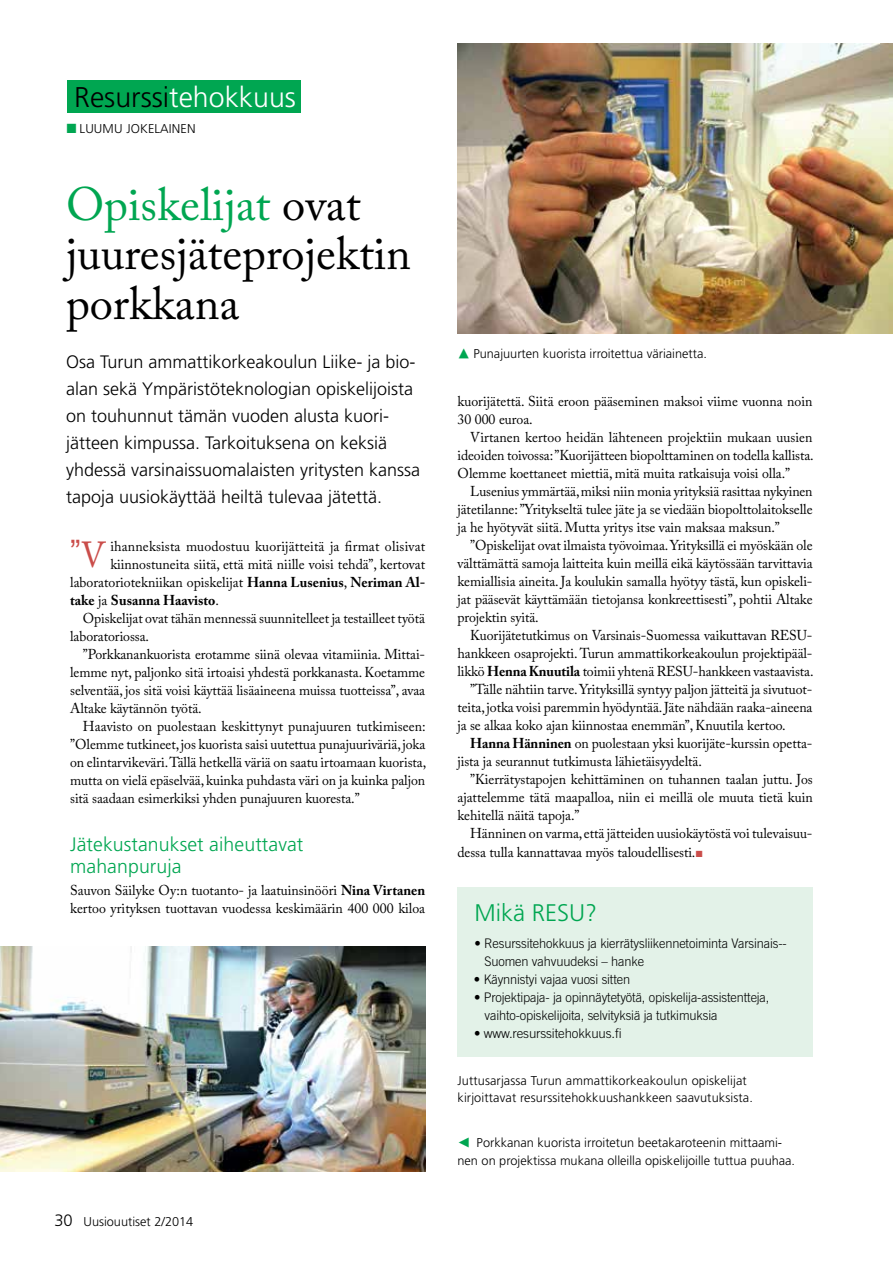
<style>
.page{position:relative;width:893px;height:1263px;background:#fff}
.page>*{position:absolute;margin:0;border:0;box-sizing:border-box;transform-origin:0 0}
.t1{font:46.5px/49.5px "Adobe Caslon Pro";color:#000}
.t2{font:33px "Arial";color:#ca4d4a}
.t3{font:300 28.5px "Frutiger LT Std";color:#fff}
.t4{font:300 24px "Frutiger LT Std";color:#00a651}
.t5{font:300 19.5px/22.5px "Frutiger LT Std";letter-spacing:.005em;color:#00a651}
.t6{font:300 18px/27px "Frutiger LT Std";color:#000}
.t7{font:14.25px/18px "Adobe Caslon Pro";letter-spacing:-.005em;color:#000;text-align:justify}
.t8{font:700 14.25px "Adobe Caslon Pro";color:#000}
.t9{font:300 13.2px/18px "Trade Gothic";letter-spacing:-.01em;color:#000}
.t10{font:300 12.75px/18px "Frutiger LT Std";color:#000}
.s1{color:#000}
.s2{font-family:"European Pi Three";font-weight:400;font-size:13.5px;color:#00a651}
.s3{color:#00a651}
.s4{font-family:"Adobe Caslon Pro";font-size:36px}
.s5{font-weight:700}
.s6{font-weight:400}
.s7{font-size:16.5px}
.s8{font-family:"European Pi Four";font-weight:400;color:#00a651}
.s9{font-family:"European Pi Three";font-size:9px;color:#ca4d4a}
</style>
<div class="page">
<div style="left:457px;top:887px;width:355px;height:169px;background:#e3f2e8"></div>
<div style="left:67px;top:81px;width:234px;height:32px;background:#00a651"></div>
<img style="left:457px;top:43px;width:436px;height:291px">
<img style="left:0;top:946px;width:425px;height:225px">
<h3 class="t3" style="left:74px;top:81px;width:223px"><span class="s1">Resurssi</span>tehokkuus</h3>
<p class="t10" style="left:66px;top:120px;width:131px"><span class="s2">L</span> LUUMU JOKELAINEN</p>
<h1 class="t1" style="left:66px;top:179px;width:346px"><span class="s3">Opiskelijat</span> ovat juuresjäteprojektin porkkana</h1>
<p class="t6" style="left:66px;top:348px;width:356px">Osa Turun ammattikorkeakoulun Liike- ja bio&shy;alan sekä Ympäristöteknologian opiskelijoista on touhunnut tämän vuoden alusta kuori&shy;jätteen kimpussa. Tarkoituksena on keksiä yhdessä varsinaissuomalaisten yritysten kanssa tapoja uusiokäyttää heiltä tulevaa jätettä.</p>
<h2 class="t2" style="left:70px;top:530px;width:37px">”<span class="s4">V</span></h2>
<p class="t7" style="left:110px;top:537px;width:316px">ihanneksista muodostuu kuorijätteitä ja firmat olisivat</p>
<p class="t7" style="left:110px;top:555px;width:316px">kiinnostuneita siitä, että mitä niille voisi tehdä”, kertovat</p>
<p class="t7" style="left:70px;top:573px;width:357px">laboratoriotekniikan opiskelijat <span class="s5">Hanna Lusenius</span>, <span class="s5">Neriman Al-</span></p>
<p class="t8" style="left:70px;top:591px;width:150px">take <span class="s6">ja</span> Susanna Haavisto<span class="s6">.</span></p>
<p class="t7" style="left:83px;top:609px;width:343px">Opiskelijat ovat tähän mennessä suunnitelleet ja testailleet työtä</p>
<p class="t7" style="left:70px;top:627px;width:80px">laboratoriossa.</p>
<p class="t7" style="left:83px;top:645px;width:344px">”Porkkanankuorista erotamme siinä olevaa vitamiinia. Mittai-</p>
<p class="t7" style="left:70px;top:663px;width:357px">lemme nyt, paljonko sitä irtoaisi yhdestä porkkanasta. Koetamme</p>
<p class="t7" style="left:70px;top:681px;width:357px">selventää, jos sitä voisi käyttää lisäaineena muissa tuotteissa”, avaa</p>
<p class="t7" style="left:70px;top:699px;width:133px">Altake käytännön työtä.</p>
<p class="t7" style="left:83px;top:717px;width:344px">Haavisto on puolestaan keskittynyt punajuuren tutkimiseen:</p>
<p class="t7" style="left:70px;top:735px;width:357px">”Olemme tutkineet, jos kuorista saisi uutettua punajuuriväriä, joka</p>
<p class="t7" style="left:70px;top:753px;width:358px">on elintarvikeväri. Tällä hetkellä väriä on saatu irtoamaan kuorista,</p>
<p class="t7" style="left:70px;top:771px;width:357px">mutta on vielä epäselvää, kuinka puhdasta väri on ja kuinka paljon</p>
<p class="t7" style="left:70px;top:789px;width:291px">sitä saadaan esimerkiksi yhden punajuuren kuoresta.”</p>
<h3 class="t5" style="left:70px;top:833px;width:235px">Jätekustanukset aiheuttavat mahanpuruja</h3>
<p class="t7" style="left:70px;top:881px;width:357px">Sauvon Säilyke Oy:n tuotanto- ja laatuinsinööri <span class="s5">Nina Virtanen </span>kertoo yrityksen tuottavan vuodessa keskimäärin 400 000 kiloa</p>
<p class="t10" style="left:55px;top:1212px;width:140px"><span class="s7">30</span> Uusiouutiset 2/2014</p>
<p class="t10" style="left:457px;top:344px;width:251px"><span class="s8">M</span> Punajuurten kuorista irroitettua väriainetta.</p>
<p class="t7" style="left:457px;top:392px;width:357px">kuorijätettä. Siitä eroon pääseminen maksoi viime vuonna noin<br>30 000 euroa.</p>
<p class="t7" style="left:457px;top:428px;width:358px;text-indent:13px">Virtanen kertoo heidän lähteneen projektiin mukaan uusien ideoiden toivossa: ”Kuorijätteen biopolttaminen on todella kallista.<br>Olemme koettaneet miettiä, mitä muita ratkaisuja voisi olla.”</p>
<p class="t7" style="left:457px;top:482px;width:357px;text-indent:13px">Lusenius ymmärtää, miksi niin monia yrityksiä rasittaa nykyinen jätetilanne: ”Yritykseltä tulee jäte ja se viedään biopolttolaitokselle ja he hyötyvät siitä. Mutta yritys itse vain maksaa maksun.”</p>
<p class="t7" style="left:457px;top:536px;width:357px;text-indent:13px">”Opiskelijat ovat ilmaista työvoimaa. Yrityksillä ei myöskään ole välttämättä samoja laitteita kuin meillä eikä käytössään tarvittavia kemiallisia aineita. Ja koulukin samalla hyötyy tästä, kun opiskeli&shy;jat pääsevät käyttämään tietojansa konkreettisesti”, pohtii Altake projektin syitä.</p>
<p class="t7" style="left:470px;top:626px;width:344px">Kuorijätetutkimus on Varsinais-Suomessa vaikuttavan RESU-</p>
<p class="t7" style="left:457px;top:644px;width:357px">hankkeen osaprojekti. Turun ammattikorkeakoulun projektipääl-</p>
<p class="t7" style="left:457px;top:662px;width:358px">likkö <span class="s5">Henna Knuutila</span> toimii yhtenä RESU-hankkeen vastaavista.</p>
<p class="t7" style="left:470px;top:680px;width:344px">”Tälle nähtiin tarve. Yrityksillä syntyy paljon jätteitä ja sivutuot-</p>
<p class="t7" style="left:457px;top:698px;width:357px">teita, jotka voisi paremmin hyödyntää. Jäte nähdään raaka-aineena</p>
<p class="t7" style="left:457px;top:716px;width:330px">ja se alkaa koko ajan kiinnostaa enemmän”, Knuutila kertoo.</p>
<p class="t7" style="left:470px;top:734px;width:344px"><span class="s5">Hanna Hänninen</span> on puolestaan yksi kuorijäte-kurssin opetta-</p>
<p class="t7" style="left:457px;top:752px;width:246px">jista ja seurannut tutkimusta lähietäisyydeltä.</p>
<p class="t7" style="left:470px;top:770px;width:344px">”Kierrätystapojen kehittäminen on tuhannen taalan juttu. Jos</p>
<p class="t7" style="left:457px;top:788px;width:357px">ajattelemme tätä maapalloa, niin ei meillä ole muuta tietä kuin</p>
<p class="t7" style="left:457px;top:806px;width:124px">kehitellä näitä tapoja.”</p>
<p class="t7" style="left:470px;top:824px;width:344px">Hänninen on varma, että jätteiden uusiokäytöstä voi tulevaisuu-</p>
<p class="t7" style="left:457px;top:843px;width:247px">dessa tulla kannattavaa myös taloudellisesti.<span class="s9">L</span></p>
<h3 class="t4" style="left:474px;top:899px;width:124px">Mikä RESU?</h3>
<p class="t9" style="left:484px;top:934px;width:304px;text-indent:-10px">• Resurssitehokkuus ja kierrätysliikennetoiminta Varsinais--<br>Suomen vahvuudeksi – hanke</p>
<p class="t9" style="left:474px;top:970px;width:158px">• Käynnistyi vajaa vuosi sitten</p>
<p class="t9" style="left:484px;top:988px;width:286px;text-indent:-10px">• Projektipaja- ja opinnäytetyötä, opiskelija-assistentteja, vaihto-opiskelijoita, selvityksiä ja tutkimuksia</p>
<p class="t9" style="left:474px;top:1024px;width:149px">• www.resurssitehokkuus.fi</p>
<p class="t10" style="left:457px;top:1073px;width:297px;line-height:16.5px">Juttusarjassa Turun ammattikorkeakoulun opiskelijat kirjoittavat resurssitehokkuushankkeen saavutuksista.</p>
<p class="t10" style="left:457px;top:1134px;width:339px"><span class="s8">O</span> Porkkanan kuorista irroitetun beetakaroteenin mittaami&shy;nen on projektissa mukana olleilla opiskelijoille tuttua puuhaa.</p>
</div>
